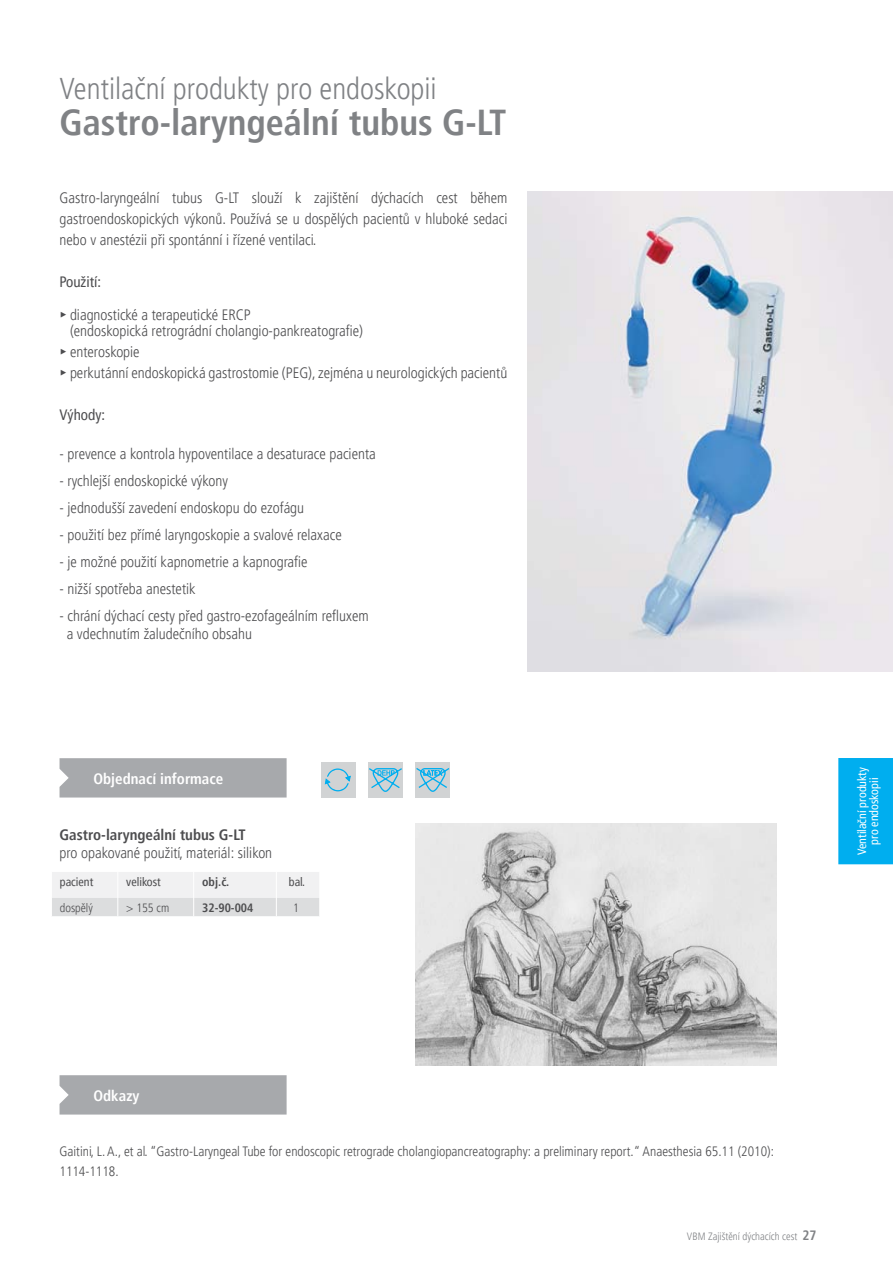
<style>
.page{position:relative;width:893px;height:1263px;background:#fff}
.page>*{position:absolute;margin:0;border:0;box-sizing:border-box;transform-origin:0 0}
.t1{font:700 condensed 36px "Frutiger LT Pro";color:#808285}
.t2{font:300 condensed 30px "Frutiger LT Pro";color:#808285}
.t3{font:300 condensed 15px/21px "Frutiger LT Pro";color:#4d4d4f}
.t4{font:700 condensed 15px "Frutiger LT Pro";color:#4d4d4f}
.t5{font:700 condensed 15px "Frutiger LT Pro";color:#fff}
.t6{font:condensed 15px "Frutiger LT Pro";color:#4d4d4f}
.t7{font:300 condensed 13.5px/19.5px "Frutiger LT Pro";color:#4d4d4f}
.t8{font:condensed 12px/12px "Frutiger LT Pro";color:#fff;text-align:center}
.t9{font:condensed 12px "Frutiger LT Pro";color:#4d4d4f}
.t10{font:700 condensed 12px "Frutiger LT Pro";color:#4d4d4f}
.t11{font:300 condensed 12px "Frutiger LT Pro";color:#4d4d4f}
.t12{font:300 condensed 10.5px "Frutiger LT Pro";color:#808285}
.s1{font-family:"MS Gothic";font-weight:400;font-stretch:normal}
.s2{font-weight:700;font-size:13.5px}
</style>
<div class="page">
<div style="left:321px;top:762px;width:34px;height:35px;background:#d1d3d4"></div>
<svg style="left:324px;top:768px;width:27px;height:24px"></svg>
<div style="left:368px;top:762px;width:35px;height:35px;background:#d1d3d4"></div>
<svg style="left:369px;top:768px;width:33px;height:24px"></svg>
<div style="left:415px;top:762px;width:35px;height:35px;background:#d1d3d4"></div>
<svg style="left:416px;top:768px;width:34px;height:24px"></svg>
<img style="left:527px;top:191px;width:366px;height:481px">
<div style="left:60px;top:758px;width:227px;height:39px;background:#a7a9ac"></div>
<div style="left:60px;top:1075px;width:227px;height:39px;background:#a7a9ac"></div>
<div style="left:838px;top:758px;width:55px;height:106px;background:#00aeef"></div>
<img style="left:415px;top:823px;width:361px;height:243px">
<svg style="left:52px;top:872px;width:267px;height:44px"></svg>
<h2 class="t2" style="left:60px;top:72px;width:379px">Ventilační produkty pro endoskopii</h2>
<h1 class="t1" style="left:60px;top:101px;width:448px">Gastro-laryngeální tubus G-LT</h1>
<p class="t3" style="left:60px;top:187px;width:449px;text-align:justify">Gastro-laryngeální tubus G-LT slouží k zajištění dýchacích cest během gastroendoskopických výkonů. Používá se u dospělých pacientů v hluboké sedaci nebo v anestézii při spontánní i řízené ventilaci.</p>
<p class="t6" style="left:60px;top:273px;width:43px">Použití:</p>
<p class="t3" style="left:70px;top:306px;width:295px;line-height:16.5px;text-indent:-10px"><span class="s1">▸</span> diagnostické a terapeutické ERCP<br>(endoskopická retrográdní cholangio-pankreatografie)</p>
<p class="t3" style="left:60px;top:342px;width:449px"><span class="s1">▸</span> enteroskopie<br><span class="s1">▸</span> perkutánní endoskopická gastrostomie (PEG), zejména u neurologických pacientů</p>
<p class="t6" style="left:60px;top:406px;width:47px">Výhody:</p>
<p class="t3" style="left:60px;top:444px;width:318px">- prevence a kontrola hypoventilace a desaturace pacienta</p>
<p class="t3" style="left:60px;top:470px;width:170px">- rychlejší endoskopické výkony</p>
<p class="t3" style="left:60px;top:497px;width:246px">- jednodušší zavedení endoskopu do ezofágu</p>
<p class="t3" style="left:60px;top:524px;width:284px">- použití bez přímé laryngoskopie a svalové relaxace</p>
<p class="t3" style="left:60px;top:551px;width:250px">- je možné použití kapnometrie a kapnografie</p>
<p class="t3" style="left:60px;top:578px;width:138px">- nižší spotřeba anestetik</p>
<p class="t3" style="left:67px;top:607px;width:303px;line-height:18px;text-indent:-7px">- chrání dýchací cesty před gastro-ezofageálním refluxem a vdechnutím žaludečního obsahu</p>
<p class="t5" style="left:94px;top:770px;width:131px">Objednací informace</p>
<p class="t4" style="left:60px;top:826px;width:188px">Gastro-laryngeální tubus G-LT</p>
<p class="t3" style="left:60px;top:843px;width:214px">pro opakované použití, materiál: silikon</p>
<p class="t9" style="left:60px;top:875px;width:35px">pacient</p>
<p class="t9" style="left:126px;top:875px;width:36px">velikost</p>
<p class="t10" style="left:202px;top:875px;width:29px">obj.č.</p>
<p class="t9" style="left:289px;top:875px;width:18px">bal.</p>
<p class="t11" style="left:60px;top:900px;width:34px">dospělý</p>
<p class="t11" style="left:126px;top:900px;width:44px">&gt; 155 cm</p>
<p class="t10" style="left:202px;top:900px;width:53px">32-90-004</p>
<p class="t11" style="left:293px;top:900px;width:7px">1</p>
<p class="t8" style="left:856px;top:855px;width:89px;rotate:-90deg">Ventilační produkty pro endoskopii</p>
<p class="t5" style="left:94px;top:1087px;width:47px">Odkazy</p>
<p class="t7" style="left:60px;top:1142px;width:716px">Gaitini, L. A., et al. “Gastro-Laryngeal Tube for endoscopic retrograde cholangiopancreatography: a preliminary report.“ Anaesthesia 65.11 (2010):<br>1114-1118.</p>
<p class="t12" style="left:687px;top:1230px;width:131px">VBM Zajištění dýchacích cest <span class="s2">27</span></p>
</div>
